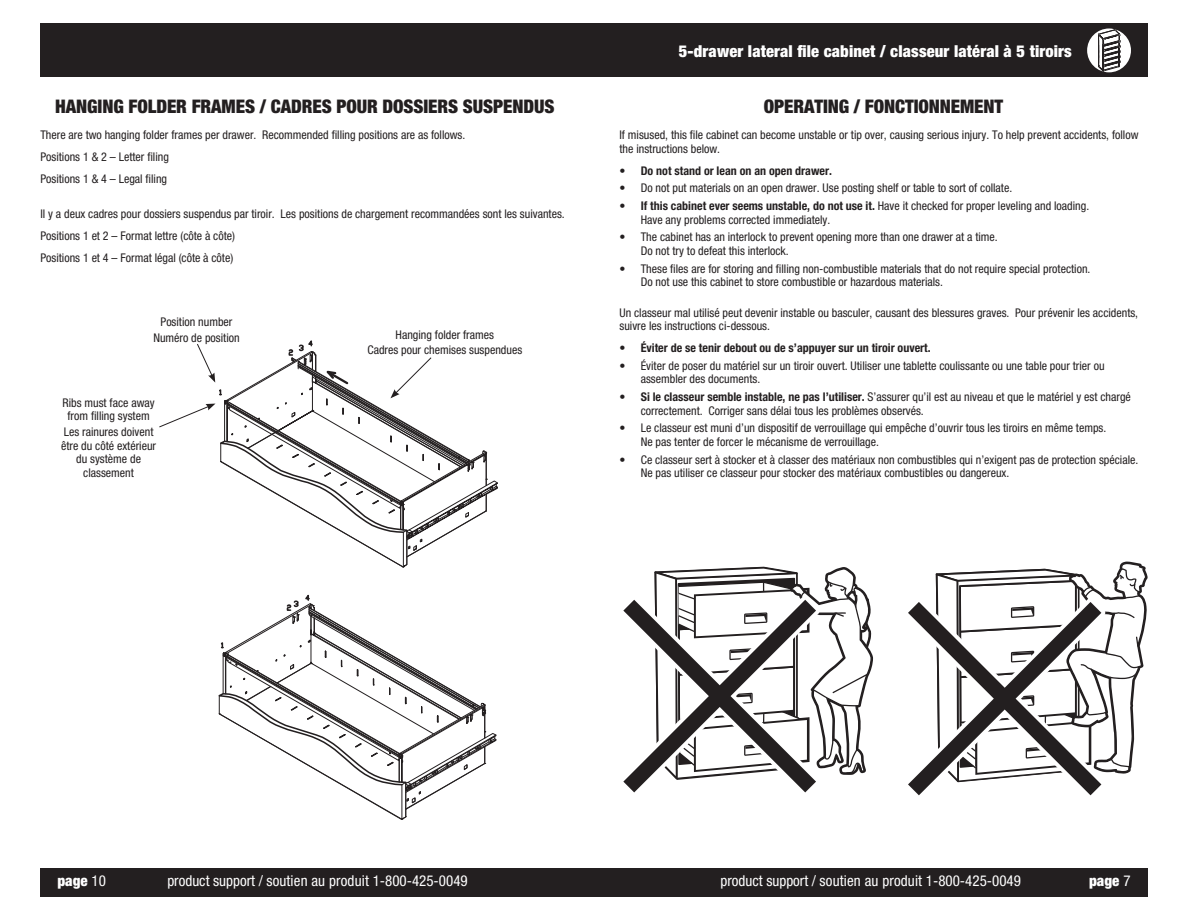
<style>
.page{position:relative;width:1188px;height:918px;background:#fff}
.page>*{position:absolute;margin:0;border:0;box-sizing:border-box;transform-origin:0 0}
.t1{font:900 condensed 18.75px "Helvetica Neue";letter-spacing:-.005em;color:#231f20}
.t2{font:900 condensed 16.5px "Helvetica Neue";letter-spacing:.01em;color:#fff}
.t3{font:condensed 15px "Helvetica Neue";color:#fff}
.t4{font:900 condensed 15px "Helvetica Neue";color:#fff}
.t5{font:condensed 12px/13.5px "Helvetica Neue";color:#231f20}
.t6{font:700 condensed 12px "Helvetica Neue";color:#231f20}
.s1{font-weight:400}
.s2{font-weight:700}
</style>
<div class="page">
<div style="left:594px;top:23px;width:554px;height:54px;background:#231f20"></div>
<div style="left:1087px;top:28px;width:44px;height:44px;background:#fff;border-radius:50%"></div>
<div style="left:40px;top:868px;width:554px;height:28px;background:#231f20"></div>
<div style="left:594px;top:868px;width:554px;height:28px;background:#231f20"></div>
<div style="left:40px;top:23px;width:554px;height:54px;background:#231f20"></div>
<svg style="left:1098px;top:30px;width:22px;height:41px"></svg>
<svg style="left:218px;top:594px;width:279px;height:226px"></svg>
<svg style="left:159px;top:340px;width:339px;height:228px"></svg>
<svg style="left:908px;top:562px;width:240px;height:234px"></svg>
<svg style="left:623px;top:567px;width:250px;height:226px"></svg>
<h1 class="t1" style="left:55px;top:95px;width:22px">Hanging</h1>
<h1 class="t1" style="left:128px;top:95px;width:20px">Folder</h1>
<h1 class="t1" style="left:192px;top:95px;width:21px">Frames</h1>
<h1 class="t1" style="left:260px;top:95px;width:33px">/ Cadres</h1>
<h1 class="t1" style="left:336px;top:95px;width:12px">pour</h1>
<h1 class="t1" style="left:383px;top:95px;width:11px">dossiers</h1>
<h1 class="t1" style="left:463px;top:95px;width:12px">suspendus</h1>
<p class="t5" style="left:40px;top:124px;width:427px;line-height:22px">There are two hanging folder frames per drawer. Recommended filling positions are as follows.<br>Positions 1 &amp; 2 – Letter filing<br>Positions 1 &amp; 4 – Legal filing</p>
<p class="t5" style="left:40px;top:203px;width:526px;line-height:22px">Il y a deux cadres pour dossiers suspendus par tiroir. Les positions de chargement recommandées sont les suivantes.<br>Positions 1 et 2 – Format lettre (côte à côte)<br>Positions 1 et 4 – Format légal (côte à côte)</p>
<p class="t5" style="left:153px;top:314px;width:88px;line-height:15.6px;text-align:center">Position number<br>Numéro de position</p>
<p class="t5" style="left:63px;top:396px;width:94px;text-align:center">Ribs must face away from filling system</p>
<p class="t5" style="left:61px;top:425px;width:97px;text-align:center">Les rainures doivent être du côté extérieur du système de classement</p>
<p class="t5" style="left:367px;top:326px;width:156px;line-height:15.6px;text-align:center">Hanging folder frames<br>Cadres pour chemises suspendues</p>
<h2 class="t2" style="left:679px;top:41px;width:395px">5-drawer lateral file cabinet / classeur latéral à 5 tiroirs</h2>
<h1 class="t1" style="left:764px;top:95px;width:241px">OPERATING / FONCTIONNEMENT</h1>
<p class="t5" style="left:620px;top:128px;width:520px">If misused, this file cabinet can become unstable or tip over, causing serious injury. To help prevent accidents, follow the instructions below.</p>
<p class="t6" style="left:620px;top:163px;width:214px"><span class="s1">•</span> Do not stand or lean on an open drawer.</p>
<p class="t5" style="left:620px;top:181px;width:394px">• Do not put materials on an open drawer. Use posting shelf or table to sort of collate.</p>
<p class="t5" style="left:641px;top:199px;width:450px;text-indent:-21px">• <span class="s2">If this cabinet ever seems unstable, do not use it.</span> Have it checked for proper leveling and loading.<br>Have any problems corrected immediately.</p>
<p class="t5" style="left:641px;top:230px;width:359px;text-indent:-21px">• The cabinet has an interlock to prevent opening more than one drawer at a time.<br>Do not try to defeat this interlock.</p>
<p class="t5" style="left:641px;top:262px;width:451px;text-indent:-21px">• These files are for storing and filling non-combustible materials that do not require special protection.<br>Do not use this cabinet to store combustible or hazardous materials.</p>
<p class="t5" style="left:620px;top:306px;width:520px">Un classeur mal utilisé peut devenir instable ou basculer, causant des blessures graves. Pour prévenir les accidents, suivre les instructions ci-dessous.</p>
<p class="t6" style="left:620px;top:341px;width:313px"><span class="s1">•</span> Éviter de se tenir debout ou de s’appuyer sur un tiroir ouvert.</p>
<p class="t5" style="left:641px;top:359px;width:465px;text-indent:-21px">• Éviter de poser du matériel sur un tiroir ouvert. Utiliser une tablette coulissante ou une table pour trier ou assembler des documents.</p>
<p class="t5" style="left:641px;top:390px;width:492px;text-indent:-21px">• <span class="s2">Si le classeur semble instable, ne pas l’utiliser.</span> S’assurer qu’il est au niveau et que le matériel y est chargé correctement. Corriger sans délai tous les problèmes observés.</p>
<p class="t5" style="left:641px;top:421px;width:467px;text-indent:-21px">• Le classeur est muni d’un dispositif de verrouillage qui empêche d’ouvrir tous les tiroirs en même temps.<br>Ne pas tenter de forcer le mécanisme de verrouillage.</p>
<p class="t5" style="left:641px;top:453px;width:499px;text-indent:-21px">• Ce classeur sert à stocker et à classer des matériaux non combustibles qui n’exigent pas de protection spéciale.<br>Ne pas utiliser ce classeur pour stocker des matériaux combustibles ou dangereux.</p>
<p class="t4" style="left:57px;top:872px;width:50px">page <span class="s1">10</span></p>
<p class="t3" style="left:167px;top:872px;width:302px">product support / soutien au produit 1-800-425-0049</p>
<p class="t3" style="left:721px;top:872px;width:302px">product support / soutien au produit 1-800-425-0049</p>
<p class="t4" style="left:1089px;top:872px;width:43px">page <span class="s1">7</span></p>
</div>
